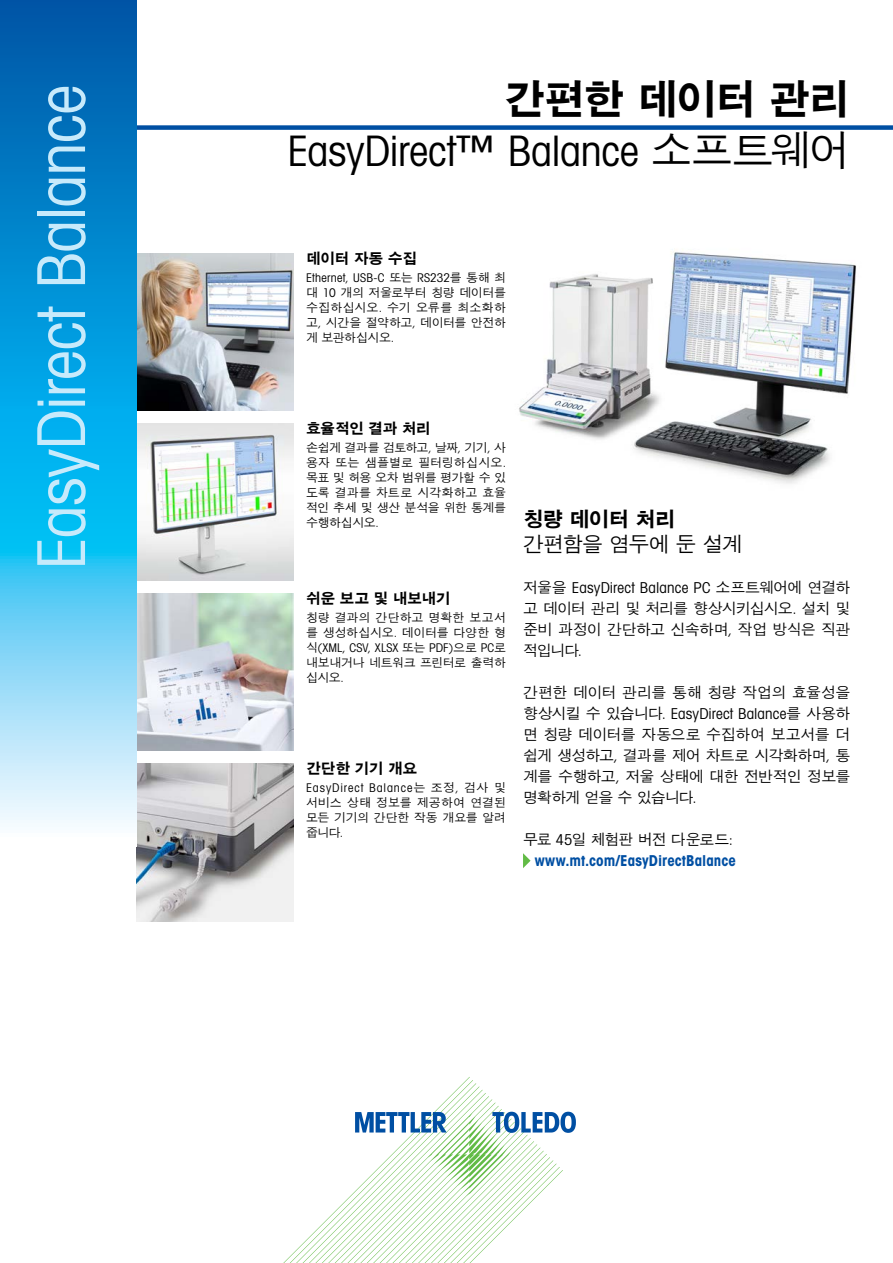
<style>
.page{position:relative;width:893px;height:1263px;background:#fff}
.page>*{position:absolute;margin:0;border:0;box-sizing:border-box;transform-origin:0 0}
.t1{font:66px "Avant Gardefor MT Bk";letter-spacing:-.015em;color:#c7eafb}
.t2{font:42px "Avant Gardefor MT Bk";letter-spacing:-.01em;color:#000}
.t3{font:700 42px "SM Gothic Std";letter-spacing:-.06em;color:#000}
.t4{font:500 21px "SM Gothic Std";letter-spacing:-.065em;color:#000}
.t5{font:700 21px "SM Gothic Std";letter-spacing:-.075em;color:#000}
.t6{font:500 15px/21px "SM Gothic Std";letter-spacing:-.05em;color:#000;text-align:justify}
.t7{font:15px "Avant Gardefor MT Bk";letter-spacing:.01em;color:#000}
.t8{font:700 15px "SM Gothic Std";letter-spacing:-.04em;color:#000}
.t9{font:15px "Avant Gardefor MT Bd";letter-spacing:.005em;color:#004fa3}
.t10{font:500 12px/15px "SM Gothic Std";letter-spacing:-.025em;color:#000;text-align:justify}
.t11{font:12px "Avant Gardefor MT Bk";letter-spacing:.01em;color:#000}
.t12{font:12px "Avant Gardefor MT Bk";letter-spacing:.03em;color:#000}
.t13{font:12px "Avant Gardefor MT Bk";letter-spacing:.075em;color:#000}
.t14{font:500 12px/15px "SM Gothic Std";letter-spacing:-.045em;color:#000}
.s1{font-family:"SM Gothic Std";font-weight:500}
.s2{font-family:"Avant Gardefor MT Bk";font-weight:400}
</style>
<div class="page">
<img style="left:136px;top:764px;width:157px;height:157px">
<img style="left:136px;top:253px;width:157px;height:158px">
<img style="left:136px;top:594px;width:157px;height:157px">
<svg style="left:523px;top:853px;width:8px;height:15px"></svg>
<img style="left:136px;top:423px;width:157px;height:158px">
<img style="left:519px;top:250px;width:337px;height:234px">
<div style="left:136px;top:125px;width:757px;height:5px;background:#004fa3"></div>
<svg style="left:0;top:0;width:136px;height:827px;background:#32a8df"></svg>
<svg style="left:283px;top:1077px;width:293px;height:186px"></svg>
<h1 class="t1" style="left:21px;top:570px;width:486px;rotate:-90deg">EasyDirect Balance</h1>
<h2 class="t3" style="left:504px;top:78px;width:348px">간편한 데이터 관리</h2>
<h2 class="t2" style="left:287px;top:125px;width:565px">EasyDirect™ Balance <span class="s1">소프트웨어</span></h2>
<p class="t8" style="left:306px;top:251px;width:113px">데이터 자동 수집</p>
<p class="t12" style="left:306px;top:270px;width:201px">Ethernet, USB-C <span class="s1">또는</span> RS232<span class="s1">를 통해 최</span></p>
<p class="t10" style="left:306px;top:286px;width:201px">대 <span class="s2">10</span> 개의 저울로부터 칭량 데이터를 수집하십시오<span class="s2">.</span> 수기 오류를 최소화하 고<span class="s2">,</span> 시간을 절약하고<span class="s2">,</span> 데이터를 안전하 게 보관하십시오<span class="s2">.</span></p>
<p class="t8" style="left:306px;top:421px;width:126px">효율적인 결과 처리</p>
<p class="t10" style="left:306px;top:441px;width:201px">손쉽게 결과를 검토하고<span class="s2">,</span> 날짜<span class="s2">,</span> 기기<span class="s2">,</span> 사 용자 또는 샘플별로 필터링하십시오<span class="s2">. </span>목표및 허용 오차 범위를 평가할수있 도록 결과를 차트로 시각화하고 효율 적인 추세 및 생산 분석을 위한 통계를 수행하십시오<span class="s2">.</span></p>
<h3 class="t5" style="left:523px;top:508px;width:154px">칭량 데이터 처리</h3>
<h3 class="t4" style="left:523px;top:534px;width:221px">간편함을 염두에 둔 설계</h3>
<p class="t7" style="left:523px;top:579px;width:329px"><span class="s1">저울을</span> EasyDirect Balance PC <span class="s1">소프트웨어에 연결하</span></p>
<p class="t6" style="left:523px;top:599px;width:329px">고 데이터 관리 및 처리를 향상시키십시오<span class="s2">.</span> 설치 및 준비 과정이 간단하고 신속하며<span class="s2">,</span> 작업 방식은 직관 적입니다<span class="s2">.</span></p>
<p class="t6" style="left:523px;top:683px;width:329px">간편한 데이터 관리를 통해 칭량 작업의 효율성을</p>
<p class="t7" style="left:523px;top:705px;width:329px"><span class="s1">향상시킬 수 있습니다</span>. EasyDirect Balance<span class="s1">를 사용하</span></p>
<p class="t6" style="left:523px;top:725px;width:329px">면 칭량 데이터를 자동으로 수집하여 보고서를 더 쉽게 생성하고<span class="s2">,</span> 결과를 제어 차트로 시각화하며<span class="s2">,</span> 통 계를 수행하고<span class="s2">,</span> 저울 상태에 대한 전반적인 정보를 명확하게 얻을 수 있습니다<span class="s2">.</span></p>
<p class="t6" style="left:523px;top:830px;width:211px">무료 <span class="s2">45</span>일 체험판 버전 다운로드<span class="s2">:</span></p>
<p class="t9" style="left:535px;top:851px;width:203px">www.mt.com/EasyDirectBalance</p>
<p class="t8" style="left:306px;top:591px;width:146px">쉬운 보고 및 내보내기</p>
<p class="t10" style="left:306px;top:611px;width:201px">칭량 결과의 간단하고 명확한 보고서 를 생성하십시오<span class="s2">.</span> 데이터를 다양한 형</p>
<p class="t11" style="left:306px;top:640px;width:201px"><span class="s1">식</span>(XML, CSV, XLSX <span class="s1">또는</span> PDF)<span class="s1">으로</span> PC<span class="s1">로</span></p>
<p class="t14" style="left:306px;top:656px;width:201px">내보내거나 네트워크 프린터로 출력하 십시오<span class="s2">.</span></p>
<p class="t8" style="left:306px;top:761px;width:113px">간단한 기기 개요</p>
<p class="t13" style="left:306px;top:780px;width:201px">EasyDirect Balance<span class="s1">는 조정</span>, <span class="s1">검사 및</span></p>
<p class="t10" style="left:306px;top:796px;width:201px">서비스 상태 정보를 제공하여 연결된 모든 기기의 간단한 작동 개요를 알려 줍니다<span class="s2">.</span></p>
</div>
